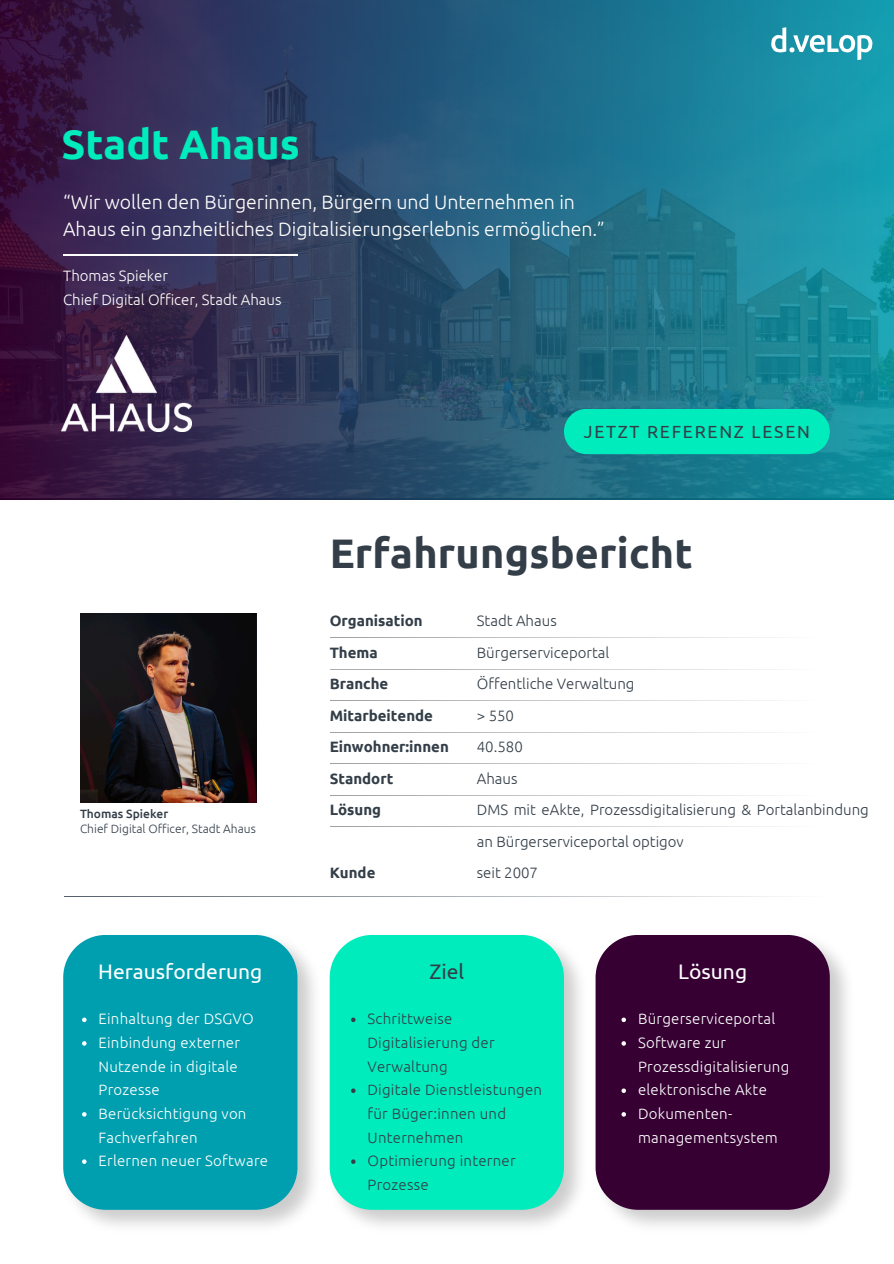
<style>
.page{position:relative;width:894px;height:1264px;background:#fff}
.page>*{position:absolute;margin:0;border:0;box-sizing:border-box;transform-origin:0 0}
.t1{font:700 41.25px "Ubuntu";letter-spacing:.005em;color:#333e48}
.t2{font:700 41.25px "Ubuntu";letter-spacing:-.005em;color:#00ecbc}
.t3{font:21px "Ubuntu";color:#fff}
.t4{font:21px "Ubuntu";color:#333e48}
.t5{font:300 19.5px/27px "Ubuntu";letter-spacing:-.005em;color:#fff}
.t6{font:17.55px "Ubuntu";letter-spacing:.1em;color:#333e48}
.t7{font:300 15px/31.5px "Ubuntu";color:#333e48}
.t8{font:300 15px/23.7px "Ubuntu";letter-spacing:.015em;color:#fff}
.t9{font:700 15px/31.5px "Ubuntu";color:#333e48}
.t10{font:300 15px/23.7px "Ubuntu";letter-spacing:-.005em;color:#fff}
.t11{font:300 12px "Ubuntu";color:#333e48}
.t12{font:500 12px "Ubuntu";color:#333e48}
</style>
<div class="page">
<svg style="left:0;top:0;width:893px;height:499px;background:#275674"></svg>
<svg style="left:64px;top:896px;width:718px;height:1px"></svg>
<hr style="left:329px;top:637px;width:500px;height:1px;background:#000">
<hr style="left:329px;top:669px;width:500px;height:1px;background:#000">
<hr style="left:329px;top:700px;width:500px;height:1px;background:#000">
<hr style="left:329px;top:732px;width:500px;height:1px;background:#000">
<hr style="left:329px;top:763px;width:500px;height:1px;background:#000">
<hr style="left:329px;top:795px;width:500px;height:1px;background:#000">
<hr style="left:329px;top:826px;width:500px;height:1px;background:#000">
<img style="left:80px;top:613px;width:177px;height:189px">
<img style="left:63px;top:943px;width:251px;height:283px">
<div style="left:63px;top:934px;width:234px;height:275px;background:#009faf;border-radius:43px"></div>
<img style="left:332px;top:939px;width:248px;height:287px">
<div style="left:329px;top:934px;width:234px;height:275px;background:#00ecbc;border-radius:43px"></div>
<img style="left:598px;top:939px;width:249px;height:287px">
<div style="left:595px;top:934px;width:234px;height:275px;background:#360033;border-radius:43px"></div>
<hr style="left:63px;top:254px;width:234px;height:2px;background:#fff">
<svg style="left:771px;top:27px;width:101px;height:33px"></svg>
<div style="left:563px;top:409px;width:266px;height:45px;background:#00ecbc;border-radius:23px"></div>
<img style="left:62px;top:335px;width:129px;height:96px">
<svg style="left:82px;top:1017px;width:4px;height:5px"></svg>
<svg style="left:82px;top:1041px;width:4px;height:4px"></svg>
<svg style="left:82px;top:1112px;width:4px;height:4px"></svg>
<svg style="left:82px;top:1159px;width:4px;height:4px"></svg>
<svg style="left:351px;top:1017px;width:4px;height:5px"></svg>
<svg style="left:351px;top:1088px;width:4px;height:4px"></svg>
<svg style="left:351px;top:1159px;width:4px;height:4px"></svg>
<svg style="left:621px;top:1017px;width:4px;height:5px"></svg>
<svg style="left:621px;top:1041px;width:4px;height:4px"></svg>
<svg style="left:621px;top:1088px;width:4px;height:4px"></svg>
<svg style="left:621px;top:1112px;width:4px;height:4px"></svg>
<p class="t2" style="left:62px;top:120px;width:240px">Stadt Ahaus</p>
<p class="t5" style="left:63px;top:189px;width:543px">“Wir wollen den Bürgerinnen, Bürgern und Unternehmen in<br>Ahaus ein ganzheitliches Digitalisierungserlebnis ermöglichen.”</p>
<p class="t10" style="left:63px;top:264px;width:220px">Thomas Spieker<br>Chief Digital Officer, Stadt Ahaus</p>
<p class="t12" style="left:80px;top:806px;width:90px">Thomas Spieker</p>
<p class="t11" style="left:80px;top:821px;width:177px">Chief Digital Officer, Stadt Ahaus</p>
<h3 class="t6" style="left:583px;top:421px;width:227px">JETZT REFERENZ LESEN</h3>
<p class="t1" style="left:329px;top:530px;width:364px">Erfahrungsbericht</p>
<p class="t9" style="left:329px;top:605px;width:121px">Organisation<br>Thema<br>Branche<br>Mitarbeitende<br>Einwohner:innen<br>Standort<br>Lösung</p>
<h4 class="t7" style="left:476px;top:605px;width:393px">Stadt Ahaus<br>Bürgerserviceportal<br>Öffentliche Verwaltung<br>&gt; 550<br>40.580<br>Ahaus<br>DMS mit eAkte, Prozessdigitalisierung &amp; Portalanbindung an Bürgerserviceportal optigov<br>seit 2007</h4>
<p class="t9" style="left:329px;top:857px;width:47px">Kunde</p>
<h4 class="t3" style="left:98px;top:959px;width:166px">Herausforderung</h4>
<h5 class="t4" style="left:429px;top:959px;width:36px">Ziel</h5>
<h2 class="t3" style="left:678px;top:959px;width:70px">Lösung</h2>
<p class="t8" style="left:98px;top:1006px;width:157px">Einhaltung der DSGVO</p>
<p class="t8" style="left:98px;top:1030px;width:143px">Einbindung externer<br>Nutzende in digitale<br>Prozesse</p>
<p class="t8" style="left:98px;top:1101px;width:149px">Berücksichtigung von<br>Fachverfahren</p>
<p class="t8" style="left:98px;top:1148px;width:171px">Erlernen neuer Software</p>
<p class="t7" style="left:367px;top:1006px;width:129px;line-height:23.7px">Schrittweise<br>Digitalisierung der<br>Verwaltung</p>
<h2 class="t7" style="left:367px;top:1077px;width:176px;line-height:23.7px">Digitale Dienstleistungen für Büger:innen und<br>Unternehmen</h2>
<p class="t7" style="left:367px;top:1148px;width:150px;line-height:23.7px">Optimierung interner<br>Prozesse</p>
<p class="t8" style="left:637px;top:1006px;width:139px">Bürgerserviceportal</p>
<p class="t8" style="left:637px;top:1030px;width:153px">Software zur<br>Prozessdigitalisierung</p>
<p class="t8" style="left:637px;top:1077px;width:130px">elektronische Akte</p>
<h2 class="t8" style="left:637px;top:1101px;width:141px">Dokumenten&shy;managementsystem</h2>
</div>
